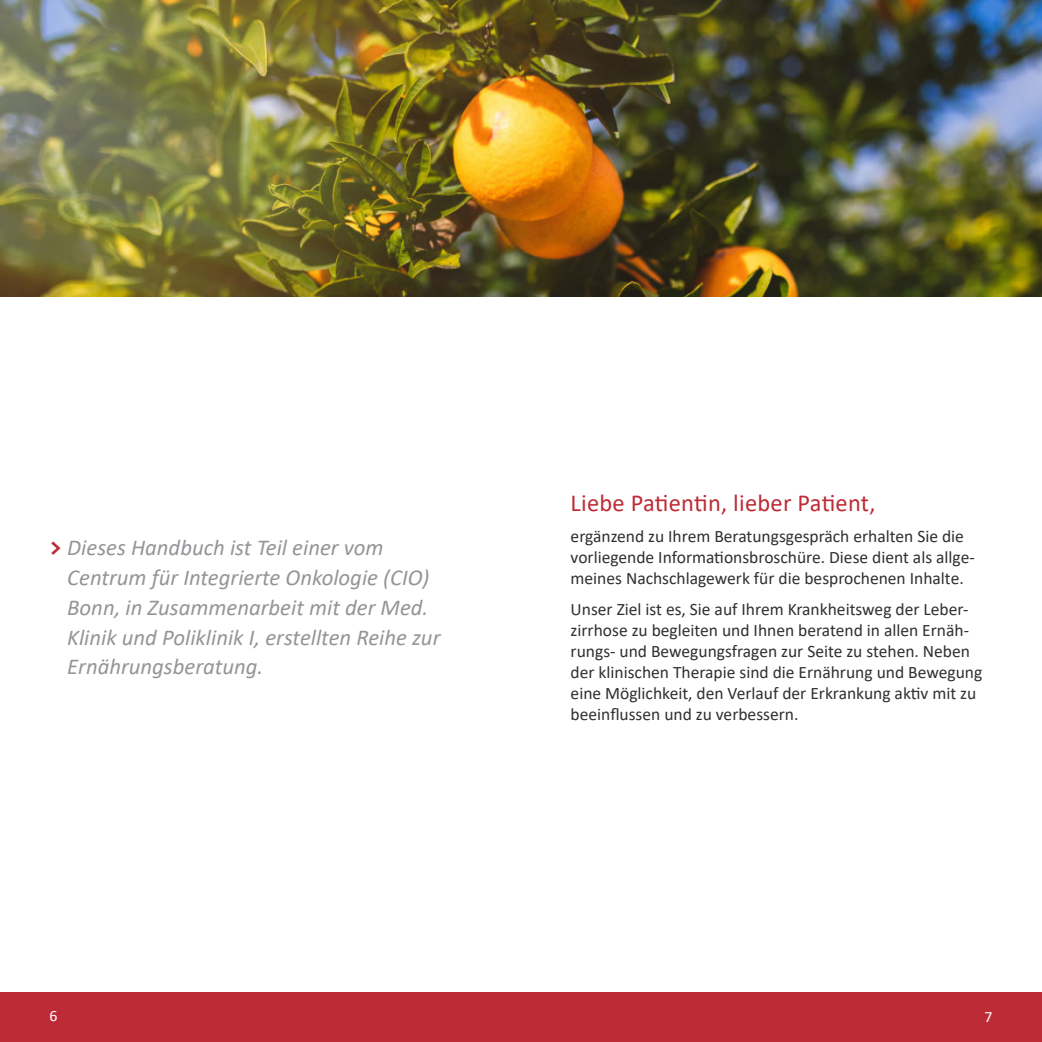
<style>
.page{position:relative;width:1042px;height:1042px;background:#fff}
.page>*{position:absolute;margin:0;border:0;box-sizing:border-box;transform-origin:0 0}
.t1{font:24.5px "Calibri";letter-spacing:.01em;color:#bd2b36}
.t2{font:italic 22.75px/29.8px "Calibri";color:#939598}
.t3{font:17.5px/21px "Calibri";color:#312f30}
.t4{font:15.75px "Calibri";color:#fff}
.s1{font-family:"The Sans C5";font-weight:700;font-style:normal;color:#bd2b36}
</style>
<div class="page">
<div style="left:0;top:992px;width:1042px;height:50px;background:#bd2b36"></div>
<img style="left:0;top:0;width:1042px;height:296px">
<h2 class="t2" style="left:67px;top:535px;width:375px;text-indent:-18px"><span class="s1">&gt;</span> Dieses Handbuch ist Teil einer vom Centrum für Integrierte Onkologie (CIO)<br>Bonn, in Zusammenarbeit mit der Med.<br>Klinik und Poliklinik I, erstellten Reihe zur Ernährungsberatung.</h2>
<h1 class="t1" style="left:570px;top:486px;width:306px">Liebe Patientin, lieber Patient,</h1>
<p class="t3" style="left:570px;top:525px;width:406px">ergänzend zu Ihrem Beratungsgespräch erhalten Sie die vorliegende Informationsbroschüre. Diese dient als allge&shy;meines Nachschlagewerk für die besprochenen Inhalte.</p>
<p class="t3" style="left:570px;top:598px;width:413px">Unser Ziel ist es, Sie auf Ihrem Krankheitsweg der Leber&shy;zirrhose zu begleiten und Ihnen beratend in allen Ernäh&shy;rungs- und Bewegungsfragen zur Seite zu stehen. Neben der klinischen Therapie sind die Ernährung und Bewegung eine Möglichkeit, den Verlauf der Erkrankung aktiv mit zu beeinflussen und zu verbessern.</p>
<p class="t4" style="left:50px;top:1005px;width:9px">6</p>
<p class="t4" style="left:984px;top:1005px;width:9px">7</p>
</div>
